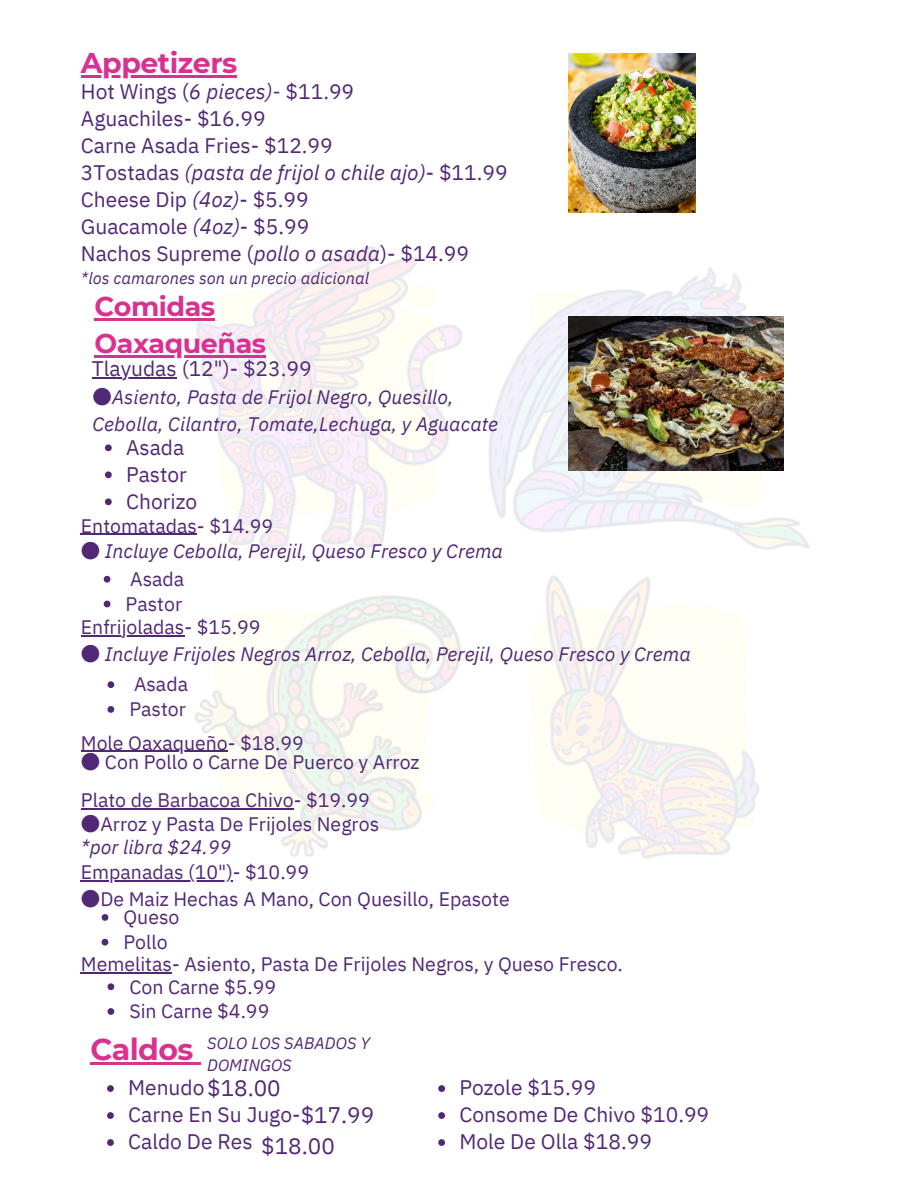
<style>
.page{position:relative;width:918px;height:1188px;background:#fff}
.page>*{position:absolute;margin:0;border:0;box-sizing:border-box;transform-origin:0 0}
.t1{font:700 30px "Montserrat";letter-spacing:-.02em;color:#da3190}
.t2{font:700 28.5px "Montserrat";letter-spacing:-.02em;color:#da3190}
.t3{font:700 27px "Montserrat";letter-spacing:-.02em;color:#da3190}
.t4{font:22.5px "IBM Plex Sans";color:#512875}
.t5{font:21px "IBM Plex Sans";color:#512875}
.t6{font:italic 21px "IBM Plex Sans";color:#512875}
.t7{font:19.5px/23.7px "IBM Plex Sans";color:#512875}
.t8{font:italic 19.5px/27px "IBM Plex Sans";color:#512875}
.t9{font:italic 16.5px/22.5px "IBM Plex Sans";color:#512875}
.s1{font-style:italic}
.s2{font-style:normal}
.s3{font-family:"Noto Sans CJ Ksc";font-style:normal}
.s4{font-family:"Noto Sans CJ Ksc"}
.s5{font-size:22.5px}
</style>
<div class="page">
<img style="left:138px;top:207px;width:672px;height:675px">
<img style="left:568px;top:54px;width:127px;height:158px">
<img style="left:568px;top:317px;width:215px;height:154px">
<hr style="left:90px;top:1062px;width:103px;height:3px;background:#da3190">
<svg style="left:193px;top:1062px;width:8px;height:3px"></svg>
<hr style="left:81px;top:75px;width:156px;height:2px;background:#da3190">
<hr style="left:95px;top:318px;width:120px;height:2px;background:#da3190">
<hr style="left:95px;top:355px;width:171px;height:2px;background:#da3190">
<hr style="left:92px;top:377px;width:85px;height:1px;background:#512875">
<svg style="left:107px;top:1085px;width:7px;height:7px"></svg>
<svg style="left:107px;top:1112px;width:7px;height:7px"></svg>
<svg style="left:107px;top:1139px;width:7px;height:7px"></svg>
<hr style="left:81px;top:534px;width:116px;height:1px;background:#512875">
<hr style="left:81px;top:635px;width:103px;height:1px;background:#512875">
<hr style="left:81px;top:751px;width:147px;height:1px;background:#512875">
<hr style="left:81px;top:808px;width:213px;height:1px;background:#512875">
<hr style="left:81px;top:880px;width:152px;height:1px;background:#512875">
<hr style="left:81px;top:972px;width:91px;height:2px;background:#512875">
<svg style="left:105px;top:444px;width:7px;height:7px"></svg>
<svg style="left:105px;top:471px;width:7px;height:7px"></svg>
<svg style="left:105px;top:498px;width:7px;height:7px"></svg>
<svg style="left:104px;top:576px;width:6px;height:7px"></svg>
<svg style="left:104px;top:601px;width:6px;height:6px"></svg>
<svg style="left:108px;top:681px;width:6px;height:7px"></svg>
<svg style="left:108px;top:706px;width:6px;height:7px"></svg>
<svg style="left:102px;top:914px;width:6px;height:7px"></svg>
<svg style="left:102px;top:939px;width:6px;height:7px"></svg>
<svg style="left:108px;top:983px;width:6px;height:7px"></svg>
<svg style="left:108px;top:1008px;width:6px;height:7px"></svg>
<svg style="left:438px;top:1085px;width:7px;height:7px"></svg>
<svg style="left:438px;top:1112px;width:7px;height:7px"></svg>
<svg style="left:438px;top:1139px;width:7px;height:7px"></svg>
<p class="t2" style="left:81px;top:45px;width:158px">Appetizers</p>
<h4 class="t5" style="left:81px;top:78px;width:275px">Hot Wings (<span class="s1">6 pieces)-</span> $11.99</h4>
<h4 class="t5" style="left:81px;top:105px;width:186px">Aguachiles- $16.99</h4>
<p class="t5" style="left:81px;top:132px;width:253px">Carne Asada Fries- $12.99</p>
<p class="t6" style="left:81px;top:159px;width:428px"><span class="s2">3Tostadas</span> (pasta de frijol o chile ajo)<span class="s2">- $11.99</span></p>
<p class="t5" style="left:81px;top:186px;width:229px">Cheese Dip <span class="s1">(4oz)</span>- $5.99</p>
<p class="t5" style="left:81px;top:213px;width:230px">Guacamole <span class="s1">(4oz)</span>- $5.99</p>
<p class="t5" style="left:81px;top:240px;width:390px">Nachos Supreme (<span class="s1">pollo o asada</span>)- $14.99</p>
<p class="t9" style="left:81px;top:266px;width:290px">*los camarones son un precio adicional</p>
<p class="t3" style="left:95px;top:290px;width:122px">Comidas</p>
<p class="t3" style="left:95px;top:327px;width:173px">Oaxaqueñas</p>
<p class="t5" style="left:92px;top:355px;width:221px">Tlayudas (12")- $23.99</p>
<p class="t8" style="left:92px;top:383px;width:407px"><span class="s3">●</span>Asiento, Pasta de Frijol Negro, Quesillo,<br>Cebolla, Cilantro, Tomate,Lechuga, y Aguacate</p>
<p class="t5" style="left:126px;top:433px;width:60px">Asada</p>
<p class="t5" style="left:126px;top:460px;width:62px">Pastor</p>
<h4 class="t5" style="left:126px;top:487px;width:73px">Chorizo</h4>
<p class="t7" style="left:81px;top:513px;width:194px">Entomatadas- $14.99</p>
<p class="t8" style="left:81px;top:538px;width:424px"><span class="s3">●</span> Incluye Cebolla, Perejil, Queso Fresco y Crema</p>
<p class="t7" style="left:130px;top:567px;width:56px">Asada</p>
<p class="t7" style="left:126px;top:592px;width:58px">Pastor</p>
<p class="t7" style="left:81px;top:615px;width:181px">Enfrijoladas- $15.99</p>
<p class="t8" style="left:81px;top:640px;width:611px"><span class="s3">●</span> Incluye Frijoles Negros Arroz, Cebolla, Perejil, Queso Fresco y Crema</p>
<h1 class="t7" style="left:134px;top:672px;width:56px">Asada</h1>
<h5 class="t7" style="left:129px;top:697px;width:58px">Pastor</h5>
<h2 class="t7" style="left:81px;top:731px;width:225px">Mole Oaxaqueño- $18.99</h2>
<h2 class="t7" style="left:81px;top:750px;width:340px"><span class="s4">●</span> Con Pollo o Carne De Puerco y Arroz</h2>
<h3 class="t7" style="left:81px;top:788px;width:290px">Plato de Barbacoa Chivo- $19.99</h3>
<h3 class="t7" style="left:81px;top:812px;width:300px"><span class="s4">●</span>Arroz y Pasta De Frijoles Negros <span class="s1">*por libra $24.99</span></h3>
<p class="t7" style="left:81px;top:860px;width:230px">Empanadas (10")- $10.99</p>
<p class="t7" style="left:81px;top:887px;width:430px"><span class="s4">●</span>De Maiz Hechas A Mano, Con Quesillo, Epasote</p>
<h3 class="t7" style="left:123px;top:905px;width:57px">Queso</h3>
<p class="t7" style="left:123px;top:930px;width:46px">Pollo</p>
<p class="t7" style="left:129px;top:974px;width:148px">Con Carne $5.99</p>
<p class="t7" style="left:129px;top:999px;width:141px">Sin Carne $4.99</p>
<p class="t7" style="left:81px;top:952px;width:544px">Memelitas- Asiento, Pasta De Frijoles Negros, y Queso Fresco.</p>
<p class="t1" style="left:90px;top:1031px;width:105px">Caldos</p>
<h4 class="t9" style="left:207px;top:1031px;width:164px">SOLO LOS SABADOS Y<br>DOMINGOS</h4>
<p class="t5" style="left:128px;top:1074px;width:154px">Menudo<span class="s5">$18.00</span></p>
<p class="t5" style="left:128px;top:1101px;width:248px">Carne En Su Jugo-<span class="s5">$17.99</span></p>
<p class="t5" style="left:128px;top:1128px;width:126px">Caldo De Res</p>
<h3 class="t5" style="left:459px;top:1074px;width:138px">Pozole $15.99</h3>
<h3 class="t5" style="left:459px;top:1101px;width:251px">Consome De Chivo $10.99</h3>
<p class="t4" style="left:261px;top:1131px;width:75px">$18.00</p>
<p class="t5" style="left:459px;top:1128px;width:194px">Mole De Olla $18.99</p>
</div>
